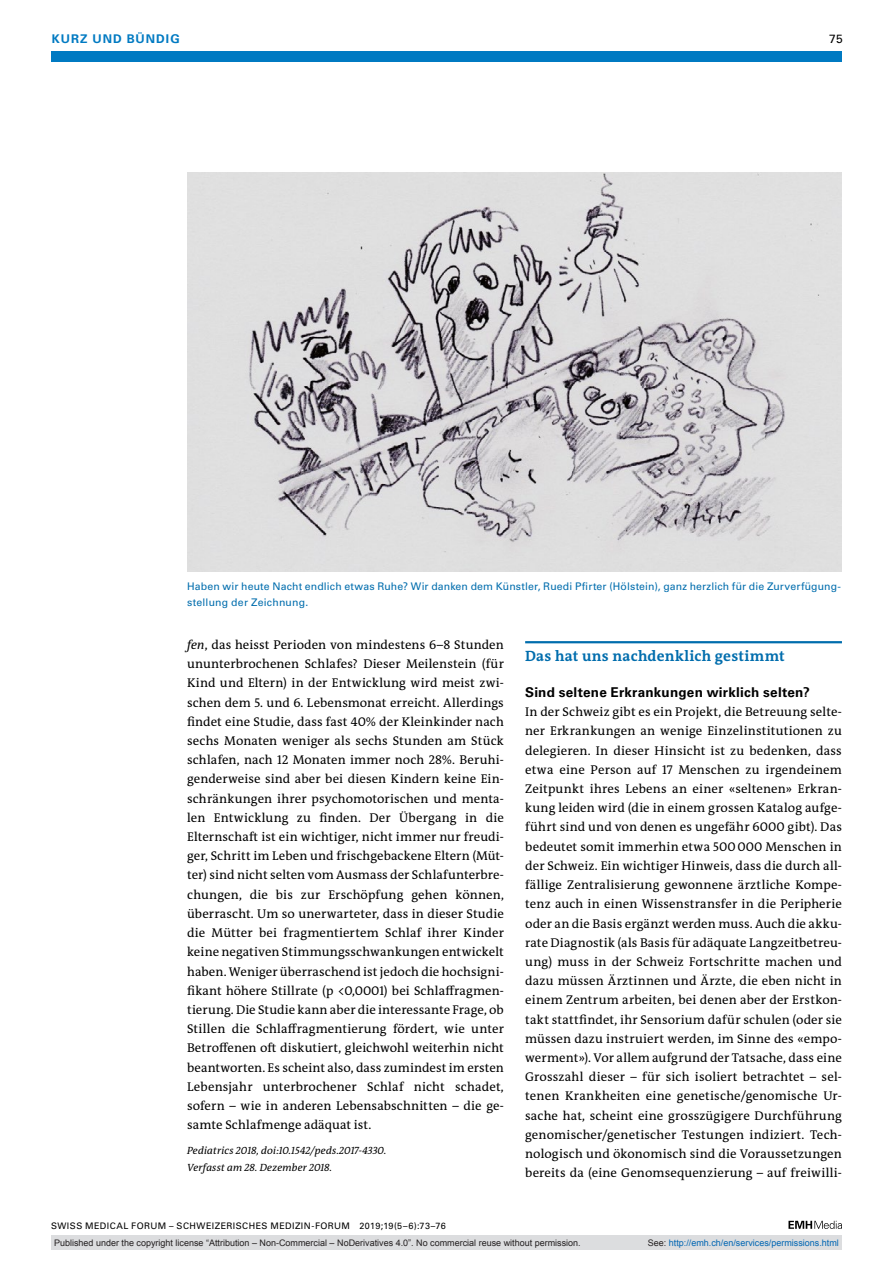
<style>
.page{position:relative;width:893px;height:1263px;background:#fff}
.page>*{position:absolute;margin:0;border:0;box-sizing:border-box;transform-origin:0 0}
.t1{font:700 15px "The Antiqua B W7";letter-spacing:.02em;color:#006dad}
.t2{font:700 13.5px "Univers LT Std";letter-spacing:.015em;color:#000}
.t3{font:12.75px/19.2px "The Antiqua B W5 Plain";letter-spacing:.01em;color:#000;text-align:justify}
.t4{font:700 12px "Univers LT Std";color:#007ac2}
.t5{font:12px "Univers LT Std";color:#000}
.t6{font:10.5px/15.8px "Univers LT Std";letter-spacing:.01em;color:#006dad}
.t7{font:italic 10.5px/16.5px "The Antiqua B W5 Plain";letter-spacing:.015em;color:#000}
.t8{font:9px "Arial";color:#231f20}
.t9{font:9px "Univers LT Std";letter-spacing:.05em;color:#000}
.t10{font:9px "Arial";color:#0166b3}
.s1{font-style:italic}
.s2{color:#231f20}
</style>
<div class="page">
<div style="left:51px;top:51px;width:791px;height:11px;background:#007ac2"></div>
<svg style="left:788px;top:1221px;width:54px;height:8px"></svg>
<hr style="left:525px;top:641px;width:317px;height:2px;background:#006dad">
<img style="left:187px;top:172px;width:655px;height:400px">
<div style="left:51px;top:1235px;width:791px;height:15px;background:#dcdddf"></div>
<p class="t4" style="left:52px;top:31px;width:19px">Kurz</p>
<p class="t4" style="left:93px;top:31px;width:11px">und</p>
<p class="t4" style="left:127px;top:31px;width:19px">Bündig</p>
<p class="t5" style="left:829px;top:31px;width:15px">75</p>
<p class="t6" style="left:187px;top:579px;width:655px">Haben wir heute Nacht endlich etwas Ruhe? Wir danken dem Künstler, Ruedi Pfirter (Hölstein), ganz herzlich für die Zurverfügung&shy;stellung der Zeichnung.</p>
<p class="t3" style="left:187px;top:635px;width:318px"><span class="s1">fen</span>, das heisst Perioden von mindestens 6–8 Stunden ununterbrochenen Schlafes? Dieser Meilenstein (für Kind und Eltern) in der Entwicklung wird meist zwi&shy;schen dem 5. und 6. Lebensmonat erreicht. Allerdings findet eine Studie, dass fast 40% der Kleinkinder nach sechs Monaten weniger als sechs Stunden am Stück schlafen, nach 12 Monaten immer noch 28%. Beruhi&shy;genderweise sind aber bei diesen Kindern keine Ein&shy;schränkungen ihrer psychomotorischen und menta&shy;len Entwicklung zu finden. Der Übergang in die Elternschaft ist ein wichtiger, nicht immer nur freudi&shy;ger, Schritt im Leben und frischgebackene Eltern (Müt&shy;ter) sind nicht selten vom Ausmass der Schlafunterbre&shy;chungen, die bis zur Erschöpfung gehen können, überrascht. Um so unerwarteter, dass in dieser Studie die Mütter bei fragmentiertem Schlaf ihrer Kinder keine negativen Stimmungsschwankungen entwickelt haben. Weniger überraschend ist jedoch die hochsigni&shy;fikant höhere Stillrate (p &lt;0,0001) bei Schlaffragmen&shy;tierung. Die Studie kann aber die interessante Frage, ob Stillen die Schlaffragmentierung fördert, wie unter Betroffenen oft diskutiert, gleichwohl weiterhin nicht beantworten. Es scheint also, dass zumindest im ersten Lebensjahr unterbrochener Schlaf nicht schadet, sofern – wie in anderen Lebensabschnitten – die ge&shy;samte Schlafmenge adäquat ist.</p>
<p class="t7" style="left:187px;top:1142px;width:201px">Pediatrics 2018, doi:10.1542/peds.2017-4330.<br>Verfasst am 28. Dezember 2018.</p>
<p class="t9" style="left:51px;top:1220px;width:396px">SWISS MEDICAL FORUM – SCHWEIZERISCHES MEDIZIN-FORUM 2019;19(5–6):73–76</p>
<p class="t1" style="left:525px;top:646px;width:261px">Das hat uns nachdenklich gestimmt</p>
<p class="t2" style="left:525px;top:684px;width:286px">Sind seltene Erkrankungen wirklich selten?</p>
<p class="t3" style="left:525px;top:702px;width:318px">In der Schweiz gibt es ein Projekt, die Betreuung selte&shy;ner Erkrankungen an wenige Einzelinstitutionen zu delegieren. In dieser Hinsicht ist zu bedenken, dass etwa eine Person auf 17 Menschen zu irgendeinem Zeitpunkt ihres Lebens an einer «seltenen» Erkran&shy;kung leiden wird (die in einem grossen Katalog aufge&shy;führt sind und von denen es ungefähr 6000 gibt). Das bedeutet somit immerhin etwa 500000 Menschen in der Schweiz. Ein wichtiger Hinweis, dass die durch all&shy;fällige Zentralisierung gewonnene ärztliche Kompe&shy;tenz auch in einen Wissenstransfer in die Peripherie oder an die Basis ergänzt werden muss. Auch die akku&shy;rate Diagnostik (als Basis für adäquate Langzeitbetreu&shy;ung) muss in der Schweiz Fortschritte machen und dazu müssen Ärztinnen und Ärzte, die eben nicht in einem Zentrum arbeiten, bei denen aber der Erstkon&shy;takt stattfindet, ihr Sensorium dafür schulen (oder sie müssen dazu instruiert werden, im Sinne des «empo&shy;werment»). Vor allem aufgrund der Tatsache, dass eine Grosszahl dieser – für sich isoliert betrachtet – sel&shy;tenen Krankheiten eine genetische/genomische Ur&shy;sache hat, scheint eine grosszügigere Durchführung genomischer/genetischer Testungen indiziert. Tech&shy;nologisch und ökonomisch sind die Voraussetzungen bereits da (eine Genomsequenzierung – auf freiwilli-</p>
<p class="t8" style="left:54px;top:1237px;width:528px">Published under the copyright license “Attribution – Non-Commercial – NoDerivatives 4.0”. No commercial reuse without permission.</p>
<p class="t10" style="left:648px;top:1237px;width:193px"><span class="s2">See:</span> http://emh.ch/en/services/permissions.html</p>
</div>
